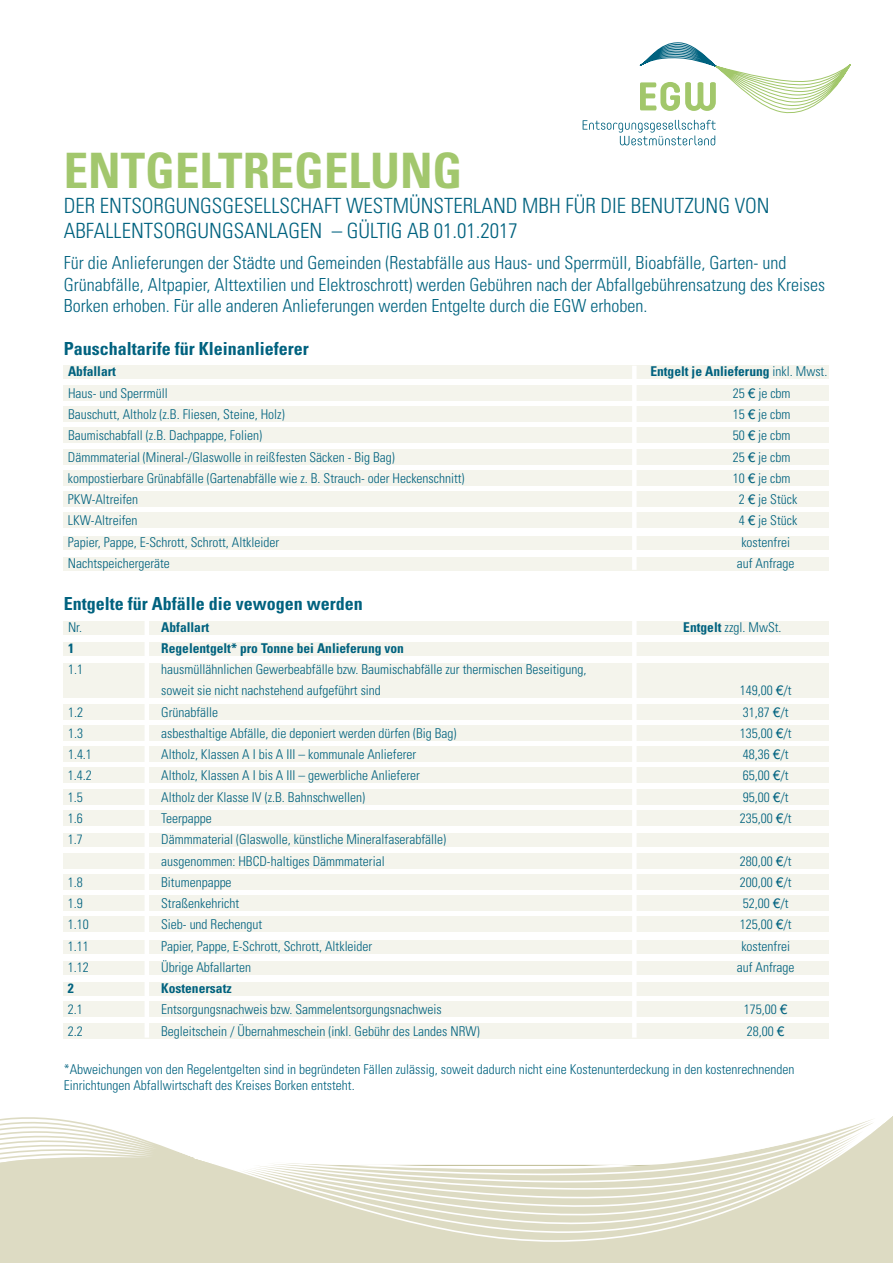
<style>
.page{position:relative;width:893px;height:1263px;background:#fff}
.page>*{position:absolute;margin:0;border:0;box-sizing:border-box;transform-origin:0 0}
.t1{font:700 condensed 48.75px "Univers";color:#a2c76d}
.t2{font:300 condensed 21px/25.2px "Univers";color:#00627f}
.t3{font:300 condensed 18px/21.3px "Univers";color:#00627f}
.t4{font:700 condensed 18px "Univers";color:#00627f}
.t5{font:300 condensed 13.5px/21.3px "Univers";color:#00627f}
.t6{font:700 condensed 13.5px "Univers";color:#00627f}
.s1{font-weight:300}
.s2{font-family:"Helvetica Neue";font-weight:400;font-stretch:normal}
.s3{font-weight:700}
</style>
<div class="page">
<svg style="left:583px;top:42px;width:268px;height:103px"></svg>
<svg style="left:0;top:1117px;width:893px;height:146px;fill:#dddbc3"></svg>
<svg style="left:192px;top:1116px;width:701px;height:126px"></svg>
<div style="left:64px;top:366px;width:765px;height:13px;background:#f4f4ec"></div>
<div style="left:64px;top:385px;width:765px;height:16px;background:#f4f4ec"></div>
<div style="left:64px;top:406px;width:765px;height:16px;background:#f4f4ec"></div>
<div style="left:64px;top:427px;width:765px;height:16px;background:#f4f4ec"></div>
<div style="left:64px;top:449px;width:765px;height:15px;background:#f4f4ec"></div>
<div style="left:64px;top:470px;width:765px;height:16px;background:#f4f4ec"></div>
<div style="left:64px;top:491px;width:765px;height:16px;background:#f4f4ec"></div>
<div style="left:64px;top:512px;width:765px;height:16px;background:#f4f4ec"></div>
<div style="left:64px;top:536px;width:765px;height:13px;background:#f4f4ec"></div>
<div style="left:64px;top:557px;width:765px;height:14px;background:#f4f4ec"></div>
<div style="left:64px;top:621px;width:765px;height:13px;background:#f4f4ec"></div>
<div style="left:64px;top:642px;width:765px;height:14px;background:#f4f4ec"></div>
<div style="left:64px;top:663px;width:765px;height:35px;background:#f4f4ec"></div>
<div style="left:64px;top:704px;width:765px;height:15px;background:#f4f4ec"></div>
<div style="left:64px;top:725px;width:765px;height:16px;background:#f4f4ec"></div>
<div style="left:64px;top:746px;width:765px;height:16px;background:#f4f4ec"></div>
<div style="left:64px;top:767px;width:765px;height:16px;background:#f4f4ec"></div>
<div style="left:64px;top:789px;width:765px;height:15px;background:#f4f4ec"></div>
<div style="left:64px;top:810px;width:765px;height:16px;background:#f4f4ec"></div>
<div style="left:64px;top:833px;width:765px;height:14px;background:#f4f4ec"></div>
<div style="left:64px;top:853px;width:765px;height:15px;background:#f4f4ec"></div>
<div style="left:64px;top:874px;width:765px;height:16px;background:#f4f4ec"></div>
<div style="left:64px;top:895px;width:765px;height:16px;background:#f4f4ec"></div>
<div style="left:64px;top:916px;width:765px;height:16px;background:#f4f4ec"></div>
<div style="left:64px;top:940px;width:765px;height:13px;background:#f4f4ec"></div>
<div style="left:64px;top:961px;width:765px;height:13px;background:#f4f4ec"></div>
<div style="left:64px;top:982px;width:765px;height:14px;background:#f4f4ec"></div>
<div style="left:64px;top:1001px;width:765px;height:16px;background:#f4f4ec"></div>
<div style="left:64px;top:1023px;width:765px;height:15px;background:#f4f4ec"></div>
<div style="left:632px;top:366px;width:5px;height:204px;background:#fff"></div>
<div style="left:632px;top:621px;width:5px;height:416px;background:#fff"></div>
<hr style="left:145px;top:621px;width:4px;height:416px;background:#fff">
<h1 class="t1" style="left:64px;top:140px;width:400px">ENTGELTREGELUNG</h1>
<h2 class="t2" style="left:64px;top:193px;width:707px">DER ENTSORGUNGSGESELLSCHAFT WESTMÜNSTERLAND MBH FÜR DIE BENUTZUNG VON<br>ABFALLENTSORGUNGSANLAGEN – GÜLTIG AB 01.01.2017</h2>
<p class="t3" style="left:64px;top:252px;width:763px">Für die Anlieferungen der Städte und Gemeinden (Restabfälle aus Haus- und Sperrmüll, Bioabfälle, Garten- und<br>Grünabfälle, Altpapier, Alttextilien und Elektroschrott) werden Gebühren nach der Abfallgebührensatzung des Kreises<br>Borken erhoben. Für alle anderen Anlieferungen werden Entgelte durch die EGW erhoben.</p>
<h3 class="t4" style="left:64px;top:337px;width:247px">Pauschaltarife für Kleinanlieferer</h3>
<p class="t6" style="left:68px;top:363px;width:50px">Abfallart</p>
<p class="t6" style="left:650px;top:363px;width:178px">Entgelt je Anlieferung <span class="s1">inkl. Mwst.</span></p>
<p class="t5" style="left:68px;top:382px;width:101px">Haus- und Sperrmüll</p>
<p class="t5" style="left:733px;top:382px;width:59px">25 <span class="s2">€</span> je cbm</p>
<p class="t5" style="left:68px;top:404px;width:218px">Bauschutt, Altholz (z.B. Fliesen, Steine, Holz)</p>
<p class="t5" style="left:733px;top:404px;width:59px">15 <span class="s2">€</span> je cbm</p>
<p class="t5" style="left:68px;top:425px;width:196px">Baumischabfall (z.B. Dachpappe, Folien)</p>
<p class="t5" style="left:733px;top:425px;width:59px">50 <span class="s2">€</span> je cbm</p>
<p class="t5" style="left:68px;top:446px;width:328px">Dämmmaterial (Mineral-/Glaswolle in reißfesten Säcken - Big Bag)</p>
<p class="t5" style="left:733px;top:446px;width:59px">25 <span class="s2">€</span> je cbm</p>
<p class="t5" style="left:68px;top:467px;width:398px">kompostierbare Grünabfälle (Gartenabfälle wie z. B. Strauch- oder Heckenschnitt)</p>
<p class="t5" style="left:733px;top:467px;width:59px">10 <span class="s2">€</span> je cbm</p>
<p class="t5" style="left:68px;top:489px;width:72px">PKW-Altreifen</p>
<p class="t5" style="left:739px;top:489px;width:60px">2 <span class="s2">€</span> je Stück</p>
<p class="t5" style="left:68px;top:510px;width:71px">LKW-Altreifen</p>
<p class="t5" style="left:739px;top:510px;width:60px">4 <span class="s2">€</span> je Stück</p>
<p class="t5" style="left:68px;top:531px;width:213px">Papier, Pappe, E-Schrott, Schrott, Altkleider</p>
<p class="t5" style="left:741px;top:531px;width:50px">kostenfrei</p>
<p class="t5" style="left:68px;top:552px;width:103px">Nachtspeichergeräte</p>
<p class="t5" style="left:737px;top:552px;width:59px">auf Anfrage</p>
<h3 class="t4" style="left:64px;top:592px;width:300px">Entgelte für Abfälle die vewogen werden</h3>
<p class="t5" style="left:68px;top:616px;width:16px">Nr.</p>
<p class="t6" style="left:161px;top:618px;width:50px">Abfallart</p>
<p class="t5" style="left:683px;top:616px;width:100px"><span class="s3">Entgelt</span> zzgl. MwSt.</p>
<p class="t6" style="left:68px;top:640px;width:7px">1</p>
<p class="t6" style="left:161px;top:640px;width:244px">Regelentgelt* pro Tonne bei Anlieferung von</p>
<p class="t5" style="left:68px;top:659px;width:16px">1.1</p>
<p class="t5" style="left:161px;top:659px;width:427px">hausmüllähnlichen Gewerbeabfälle bzw. Baumischabfälle zur thermischen Beseitigung, soweit sie nicht nachstehend aufgeführt sind</p>
<p class="t5" style="left:740px;top:680px;width:53px">149,00 <span class="s2">€</span>/t</p>
<p class="t5" style="left:68px;top:701px;width:16px">1.2</p>
<p class="t5" style="left:161px;top:701px;width:58px">Grünabfälle</p>
<p class="t5" style="left:743px;top:701px;width:47px">31,87 <span class="s2">€</span>/t</p>
<p class="t5" style="left:68px;top:722px;width:16px">1.3</p>
<p class="t5" style="left:161px;top:722px;width:297px">asbesthaltige Abfälle, die deponiert werden dürfen (Big Bag)</p>
<p class="t5" style="left:740px;top:722px;width:53px">135,00 <span class="s2">€</span>/t</p>
<p class="t5" style="left:68px;top:744px;width:25px">1.4.1</p>
<p class="t5" style="left:161px;top:744px;width:256px">Altholz, Klassen A I bis A III – kommunale Anlieferer</p>
<p class="t5" style="left:743px;top:744px;width:47px">48,36 <span class="s2">€</span>/t</p>
<p class="t5" style="left:68px;top:765px;width:25px">1.4.2</p>
<p class="t5" style="left:161px;top:765px;width:260px">Altholz, Klassen A I bis A III – gewerbliche Anlieferer</p>
<p class="t5" style="left:743px;top:765px;width:47px">65,00 <span class="s2">€</span>/t</p>
<p class="t5" style="left:68px;top:786px;width:16px">1.5</p>
<p class="t5" style="left:161px;top:786px;width:205px">Altholz der Klasse IV (z.B. Bahnschwellen)</p>
<p class="t5" style="left:743px;top:786px;width:47px">95,00 <span class="s2">€</span>/t</p>
<p class="t5" style="left:68px;top:807px;width:16px">1.6</p>
<p class="t5" style="left:161px;top:807px;width:52px">Teerpappe</p>
<p class="t5" style="left:740px;top:807px;width:53px">235,00 <span class="s2">€</span>/t</p>
<p class="t5" style="left:68px;top:829px;width:16px">1.7</p>
<p class="t5" style="left:161px;top:829px;width:286px">Dämmmaterial (Glaswolle, künstliche Mineralfaserabfälle) ausgenommen: HBCD-haltiges Dämmmaterial</p>
<p class="t5" style="left:740px;top:850px;width:53px">280,00 <span class="s2">€</span>/t</p>
<p class="t5" style="left:68px;top:871px;width:16px">1.8</p>
<p class="t5" style="left:161px;top:871px;width:72px">Bitumenpappe</p>
<p class="t5" style="left:740px;top:871px;width:53px">200,00 <span class="s2">€</span>/t</p>
<p class="t5" style="left:68px;top:893px;width:16px">1.9</p>
<p class="t5" style="left:161px;top:893px;width:79px">Straßenkehricht</p>
<p class="t5" style="left:743px;top:893px;width:47px">52,00 <span class="s2">€</span>/t</p>
<p class="t5" style="left:68px;top:914px;width:22px">1.10</p>
<p class="t5" style="left:161px;top:914px;width:103px">Sieb- und Rechengut</p>
<p class="t5" style="left:740px;top:914px;width:53px">125,00 <span class="s2">€</span>/t</p>
<p class="t5" style="left:68px;top:935px;width:22px">1.11</p>
<p class="t5" style="left:161px;top:935px;width:213px">Papier, Pappe, E-Schrott, Schrott, Altkleider</p>
<p class="t5" style="left:741px;top:935px;width:50px">kostenfrei</p>
<p class="t5" style="left:68px;top:956px;width:22px">1.12</p>
<p class="t5" style="left:161px;top:956px;width:91px">Übrige Abfallarten</p>
<p class="t5" style="left:737px;top:956px;width:59px">auf Anfrage</p>
<p class="t6" style="left:68px;top:980px;width:7px">2</p>
<p class="t6" style="left:161px;top:980px;width:72px">Kostenersatz</p>
<p class="t5" style="left:68px;top:999px;width:16px">2.1</p>
<p class="t5" style="left:161px;top:999px;width:282px">Entsorgungsnachweis bzw. Sammelentsorgungsnachweis</p>
<p class="t5" style="left:744px;top:999px;width:45px">175,00 <span class="s2">€</span></p>
<p class="t5" style="left:68px;top:1020px;width:16px">2.2</p>
<p class="t5" style="left:161px;top:1020px;width:320px">Begleitschein / Übernahmeschein (inkl. Gebühr des Landes NRW)</p>
<p class="t5" style="left:747px;top:1020px;width:39px">28,00 <span class="s2">€</span></p>
<p class="t5" style="left:64px;top:1061px;width:732px;line-height:16.2px">*Abweichungen von den Regelentgelten sind in begründeten Fällen zulässig, soweit dadurch nicht eine Kostenunterdeckung in den kostenrechnenden<br>Einrichtungen Abfallwirtschaft des Kreises Borken entsteht.</p>
</div>
